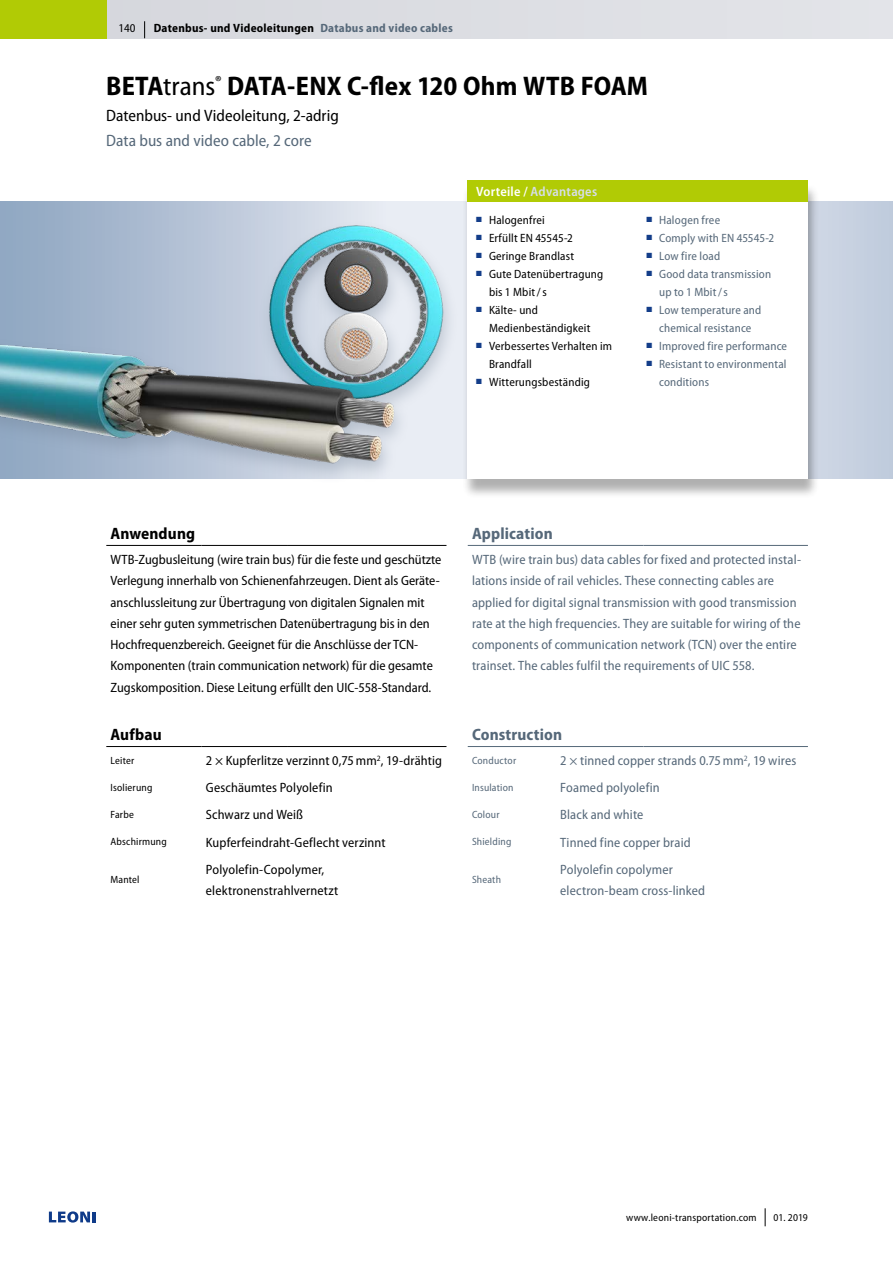
<style>
.page{position:relative;width:893px;height:1263px;background:#fff}
.page>*{position:absolute;margin:0;border:0;box-sizing:border-box;transform-origin:0 0}
.t1{font:700 semi-condensed 27px "Myriad Pro";color:#000}
.t2{font:semi-condensed 16.5px "Myriad Pro";color:#000}
.t3{font:semi-condensed 16.5px "Myriad Pro";letter-spacing:.005em;color:#566879}
.t4{font:700 semi-condensed 16.5px "Myriad Pro";letter-spacing:.01em;color:#566879}
.t5{font:700 semi-condensed 16.5px "Myriad Pro";letter-spacing:.005em;color:#000}
.t6{font:semi-condensed 13.5px/21.3px "Myriad Pro";color:#000}
.t7{font:semi-condensed 13.5px/21.3px "Myriad Pro";letter-spacing:.01em;color:#566879}
.t8{font:600 semi-condensed 13.5px "Myriad Pro";letter-spacing:.02em;color:#d6dee9}
.t9{font:semi-condensed 12px/18px "Myriad Pro";letter-spacing:.015em;color:#566879}
.t10{font:semi-condensed 12px/18px "Myriad Pro";letter-spacing:.015em;color:#000}
.t11{font:700 semi-condensed 12px "Myriad Pro";letter-spacing:.02em;color:#000}
.t12{font:semi-condensed 10.5px "Myriad Pro";letter-spacing:.02em;color:#000}
.t13{font:semi-condensed 10.5px "Myriad Pro";letter-spacing:.015em;color:#566879}
.s1{color:#566879}
.s2{font-weight:400}
.s3{color:#fff}
.s4{color:#133d89}
</style>
<div class="page">
<svg style="left:49px;top:1211px;width:47px;height:11px"></svg>
<div style="left:0;top:0;width:893px;height:38px;background:#dddee3"></div>
<svg style="left:144px;top:21px;width:1px;height:17px"></svg>
<svg style="left:765px;top:1208px;width:1px;height:18px"></svg>
<svg style="left:0;top:202px;width:893px;height:276px;background:#bac7d9"></svg>
<div style="left:462px;top:184px;width:357px;height:315px;background:#000;opacity:.31"></div>
<div style="left:468px;top:181px;width:340px;height:297px;background:#fff"></div>
<div style="left:468px;top:181px;width:340px;height:21px;background:#b1cb05"></div>
<div style="left:258px;top:220px;width:200px;height:200px;background:#6e7e91;opacity:.35"></div>
<img style="left:266px;top:221px;width:180px;height:181px">
<div style="left:0;top:338px;width:409px;height:146px;background:#6e7e91;opacity:.35"></div>
<img style="left:0;top:304px;width:429px;height:174px">
<hr style="left:106px;top:746px;width:96px;height:1px;background:#000">
<hr style="left:202px;top:746px;width:85px;height:1px;background:#000">
<hr style="left:287px;top:746px;width:159px;height:1px;background:#000">
<hr style="left:106px;top:545px;width:96px;height:1px;background:#000">
<hr style="left:202px;top:545px;width:85px;height:1px;background:#000">
<hr style="left:287px;top:545px;width:159px;height:1px;background:#000">
<hr style="left:468px;top:545px;width:88px;height:1px;background:#566879">
<hr style="left:556px;top:545px;width:87px;height:1px;background:#566879">
<hr style="left:643px;top:545px;width:165px;height:1px;background:#566879">
<hr style="left:468px;top:746px;width:88px;height:1px;background:#566879">
<hr style="left:556px;top:746px;width:87px;height:1px;background:#566879">
<hr style="left:643px;top:746px;width:165px;height:1px;background:#566879">
<div style="left:0;top:0;width:106px;height:38px;background:#b1cb05"></div>
<p class="t10" style="left:118px;top:19px;width:19px">140</p>
<p class="t11" style="left:154px;top:21px;width:301px">Datenbus- und Videoleitungen <span class="s1">Databus and video cables</span></p>
<h1 class="t1" style="left:106px;top:69px;width:543px">BETA<span class="s2">trans</span><sup>®</sup> DATA-ENX C-flex 120 Ohm WTB FOAM</h1>
<p class="t2" style="left:106px;top:105px;width:234px">Datenbus- und Videoleitung, 2-adrig</p>
<p class="t3" style="left:106px;top:131px;width:207px">Data bus and video cable, 2 core</p>
<p class="t8" style="left:476px;top:183px;width:122px"><span class="s3">Vorteile /</span> Advantages</p>
<p class="t10" style="left:476px;top:211px;width:70px"><span class="s4">■</span> Halogenfrei</p>
<p class="t10" style="left:476px;top:229px;width:98px"><span class="s4">■</span> Erfüllt EN 45545-2</p>
<p class="t10" style="left:476px;top:247px;width:99px"><span class="s4">■</span> Geringe Brandlast</p>
<p class="t10" style="left:489px;top:265px;width:116px;text-indent:-13px"><span class="s4">■</span> Gute Datenübertragung bis 1 Mbit/s</p>
<p class="t10" style="left:489px;top:301px;width:103px;text-indent:-13px"><span class="s4">■</span> Kälte- und<br>Medienbeständigkeit</p>
<p class="t10" style="left:489px;top:337px;width:125px;text-indent:-13px"><span class="s4">■</span> Verbessertes Verhalten im<br>Brandfall</p>
<p class="t10" style="left:476px;top:373px;width:115px"><span class="s4">■</span> Witterungsbeständig</p>
<p class="t9" style="left:646px;top:211px;width:75px"><span class="s4">■</span> Halogen free</p>
<p class="t9" style="left:646px;top:229px;width:129px"><span class="s4">■</span> Comply with EN 45545-2</p>
<p class="t9" style="left:646px;top:247px;width:75px"><span class="s4">■</span> Low fire load</p>
<p class="t9" style="left:659px;top:265px;width:113px;text-indent:-13px"><span class="s4">■</span> Good data transmission up to 1 Mbit/s</p>
<p class="t9" style="left:646px;top:301px;width:116px;text-align:center"><span class="s4">■</span> Low temperature and chemical resistance</p>
<p class="t9" style="left:646px;top:337px;width:142px"><span class="s4">■</span> Improved fire performance</p>
<p class="t9" style="left:659px;top:355px;width:129px;text-indent:-13px"><span class="s4">■</span> Resistant to environmental conditions</p>
<p class="t5" style="left:111px;top:523px;width:86px">Anwendung</p>
<p class="t6" style="left:111px;top:549px;width:332px">WTB-Zugbusleitung (wire train bus) für die feste und geschützte Verlegung innerhalb von Schienenfahrzeugen. Dient als Geräte&shy;anschlussleitung zur Übertragung von digitalen Signalen mit einer sehr guten symmetrischen Datenübertragung bis in den Hochfrequenzbereich. Geeignet für die Anschlüsse der TCN-Komponenten (train communication network) für die gesamte Zugskomposition. Diese Leitung erfüllt den UIC-558-Standard.</p>
<p class="t5" style="left:111px;top:724px;width:53px">Aufbau</p>
<p class="t12" style="left:111px;top:754px;width:25px">Leiter</p>
<p class="t6" style="left:206px;top:750px;width:238px">2 × Kupferlitze verzinnt 0,75mm<sup>2</sup>, 19-drähtig</p>
<p class="t12" style="left:111px;top:781px;width:43px">Isolierung</p>
<p class="t6" style="left:206px;top:777px;width:128px">Geschäumtes Polyolefin</p>
<p class="t12" style="left:111px;top:808px;width:25px">Farbe</p>
<p class="t6" style="left:206px;top:804px;width:99px">Schwarz und Weiß</p>
<p class="t12" style="left:111px;top:835px;width:58px">Abschirmung</p>
<p class="t6" style="left:206px;top:831px;width:181px">Kupferfeindraht-Geflecht verzinnt</p>
<p class="t12" style="left:111px;top:873px;width:31px">Mantel</p>
<p class="t6" style="left:206px;top:858px;width:134px">Polyolefin-Copolymer, elektronenstrahlvernetzt</p>
<p class="t4" style="left:472px;top:523px;width:82px">Application</p>
<p class="t7" style="left:472px;top:549px;width:331px">WTB (wire train bus) data cables for fixed and protected instal&shy;lations inside of rail vehicles. These connecting cables are applied for digital signal transmission with good transmission rate at the high frequencies. They are suitable for wiring of the components of communication network (TCN) over the entire trainset. The cables fulfil the requirements of UIC 558.</p>
<p class="t4" style="left:472px;top:724px;width:92px">Construction</p>
<p class="t13" style="left:472px;top:754px;width:46px">Conductor</p>
<p class="t7" style="left:560px;top:750px;width:237px">2 × tinned copper strands 0.75mm<sup>2</sup>, 19 wires</p>
<p class="t13" style="left:472px;top:781px;width:43px">Insulation</p>
<p class="t7" style="left:560px;top:777px;width:101px">Foamed polyolefin</p>
<p class="t13" style="left:472px;top:808px;width:29px">Colour</p>
<p class="t7" style="left:560px;top:804px;width:85px">Black and white</p>
<p class="t13" style="left:472px;top:835px;width:41px">Shielding</p>
<p class="t7" style="left:560px;top:831px;width:132px">Tinned fine copper braid</p>
<p class="t13" style="left:472px;top:873px;width:31px">Sheath</p>
<p class="t7" style="left:560px;top:858px;width:146px">Polyolefin copolymer electron-beam cross-linked</p>
<p class="t12" style="left:626px;top:1211px;width:132px">www.leoni-transportation.com</p>
<p class="t12" style="left:774px;top:1211px;width:36px">01. 2019</p>
</div>
